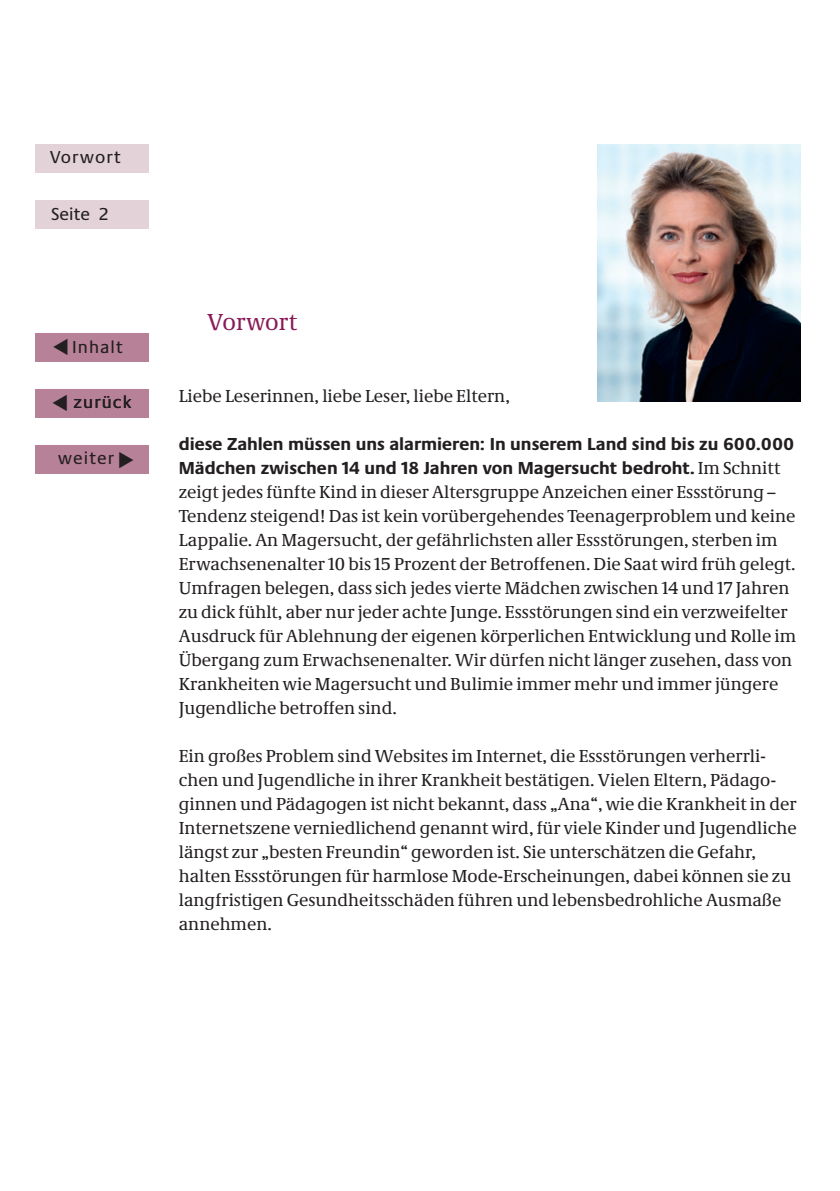
<style>
.page{position:relative;width:840px;height:1191px;background:#fff}
.page>*{position:absolute;margin:0;border:0;box-sizing:border-box;transform-origin:0 0}
.t1{font:24px "Neue Demos";color:#8a1a59}
.t2{font:18px/24px "Neue Demos";color:#231f20}
.t3{font:700 18px "Neue Praxis";color:#231f20}
.t4{font:18px "Neue Praxis";letter-spacing:.06em;color:#231f20}
.s1{font-family:"Neue Praxis";font-weight:700}
</style>
<div class="page">
<div style="left:35px;top:333px;width:114px;height:29px;background:#b78197"></div>
<div style="left:35px;top:200px;width:114px;height:28px;background:#e4d2d9"></div>
<div style="left:35px;top:389px;width:114px;height:29px;background:#b78197"></div>
<div style="left:35px;top:445px;width:114px;height:28px;background:#b78197"></div>
<div style="left:35px;top:144px;width:114px;height:28px;background:#e4d2d9"></div>
<img style="left:597px;top:145px;width:202px;height:256px">
<p class="t4" style="left:50px;top:146px;width:72px">Vor wort</p>
<p class="t4" style="left:51px;top:203px;width:59px">Seite 2</p>
<p class="t4" style="left:72px;top:335px;width:52px">Inhalt</p>
<p class="t4" style="left:73px;top:391px;width:59px">zurück</p>
<p class="t4" style="left:58px;top:447px;width:57px">weiter</p>
<h4 class="t1" style="left:207px;top:307px;width:92px">Vorwort</h4>
<p class="t2" style="left:179px;top:383px;width:332px">Liebe Leserinnen, liebe Leser, liebe Eltern,</p>
<p class="t3" style="left:179px;top:432px;width:616px">diese Zahlen müssen uns alarmieren: In unserem Land sind bis zu 600.000</p>
<p class="t2" style="left:179px;top:455px;width:618px"><span class="s1">Mädchen zwischen 14 und 18 Jahren von Magersucht bedroht.</span> Im Schnitt zeigt jedes fünfte Kind in dieser Altersgruppe Anzeichen einer Essstörung – Tendenz steigend! Das ist kein vorübergehendes Teenagerproblem und keine Lappalie. An Magersucht, der gefährlichsten aller Essstörungen, sterben im Erwachsenenalter 10 bis 15 Prozent der Betroffenen. Die Saat wird früh gelegt.<br>Umfragen belegen, dass sich jedes vierte Mädchen zwischen 14 und 17 Jahren zu dick fühlt, aber nur jeder achte Junge. Essstörungen sind ein verzweifelter Ausdruck für Ablehnung der eigenen körperlichen Entwicklung und Rolle im Übergang zum Erwachsenenalter. Wir dürfen nicht länger zusehen, dass von Krankheiten wie Magersucht und Bulimie immer mehr und immer jüngere Jugendliche betroffen sind.</p>
<p class="t2" style="left:179px;top:743px;width:587px">Ein großes Problem sind Websites im Internet, die Essstörungen verherrli-</p>
<p class="t2" style="left:179px;top:767px;width:619px">chen und Jugendliche in ihrer Krankheit bestätigen. Vielen Eltern, Pädago&shy;ginnen und Pädagogen ist nicht bekannt, dass „Ana“, wie die Krankheit in der Internetszene verniedlichend genannt wird, für viele Kinder und Jugendliche längst zur „besten Freundin“ geworden ist. Sie unterschätzen die Gefahr, halten Essstörungen für harmlose Mode-Erscheinungen, dabei können sie zu langfristigen Gesundheitsschäden führen und lebensbedrohliche Ausmaße annehmen.</p>
</div>
